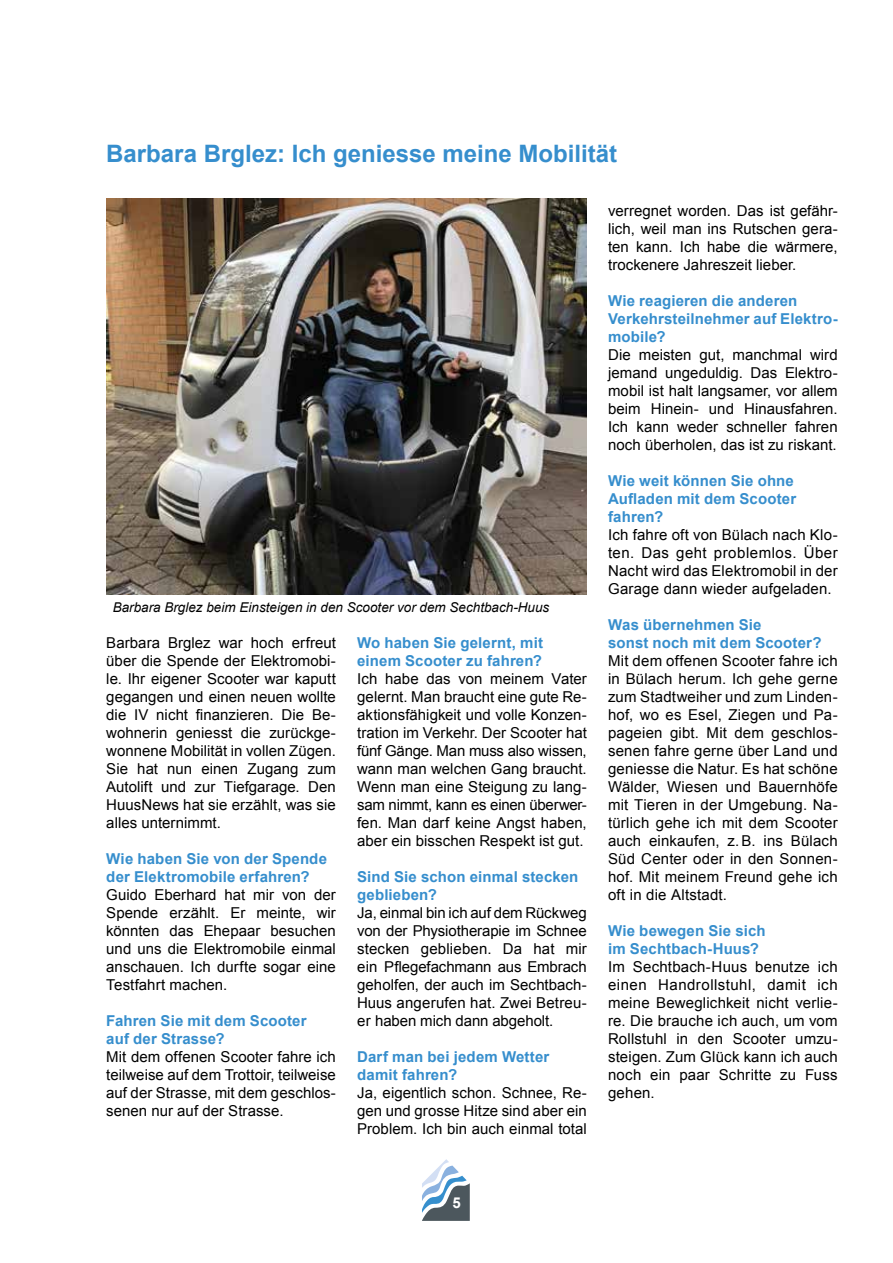
<style>
.page{position:relative;width:893px;height:1263px;background:#fff}
.page>*{position:absolute;margin:0;border:0;box-sizing:border-box;transform-origin:0 0}
.t1{font:700 24px "Arial";color:#368ecd}
.t2{font:15px/18px "Arial";letter-spacing:.005em;color:#000;text-align:justify}
.t3{font:700 15px/18px "Arial";letter-spacing:.01em;color:#368ecd}
.t4{font:700 15px "Arial";color:#fff}
.t5{font:italic 13.5px "Arial";color:#000}
</style>
<div class="page">
<svg style="left:422px;top:1159px;width:48px;height:62px"></svg>
<img style="left:106px;top:198px;width:481px;height:396px">
<h1 class="t1" style="left:106px;top:138px;width:512px">Barbara Brglez: Ich geniesse meine Mobilität</h1>
<p class="t5" style="left:113px;top:599px;width:438px">Barbara Brglez beim Einsteigen in den Scooter vor dem Sechtbach-Huus</p>
<p class="t2" style="left:106px;top:634px;width:231px">Barbara Brglez war hoch erfreut über die Spende der Elektromobi&shy;le. Ihr eigener Scooter war kaputt gegangen und einen neuen wollte die IV nicht finanzieren. Die Be&shy;wohnerin geniesst die zurückge&shy;wonnene Mobilität in vollen Zügen.<br>Sie hat nun einen Zugang zum Autolift und zur Tiefgarage. Den HuusNews hat sie erzählt, was sie alles unternimmt.</p>
<p class="t3" style="left:106px;top:850px;width:222px">Wie haben Sie von der Spende der Elektromobile erfahren?</p>
<p class="t2" style="left:106px;top:886px;width:231px">Guido Eberhard hat mir von der Spende erzählt. Er meinte, wir könnten das Ehepaar besuchen und uns die Elektromobile einmal anschauen. Ich durfte sogar eine Testfahrt machen.</p>
<p class="t3" style="left:106px;top:1012px;width:202px">Fahren Sie mit dem Scooter auf der Strasse?</p>
<p class="t2" style="left:106px;top:1048px;width:231px">Mit dem offenen Scooter fahre ich teilweise auf dem Trottoir, teilweise auf der Strasse, mit dem geschlos&shy;senen nur auf der Strasse.</p>
<p class="t3" style="left:357px;top:634px;width:187px">Wo haben Sie gelernt, mit einem Scooter zu fahren?</p>
<p class="t2" style="left:357px;top:670px;width:231px">Ich habe das von meinem Vater gelernt. Man braucht eine gute Re&shy;aktionsfähigkeit und volle Konzen&shy;tration im Verkehr. Der Scooter hat fünf Gänge. Man muss also wissen, wann man welchen Gang braucht.<br>Wenn man eine Steigung zu lang&shy;sam nimmt, kann es einen überwer&shy;fen. Man darf keine Angst haben, aber ein bisschen Respekt ist gut.</p>
<p class="t3" style="left:357px;top:868px;width:223px">Sind Sie schon einmal stecken geblieben?</p>
<p class="t2" style="left:357px;top:904px;width:231px">Ja, einmal bin ich auf dem Rückweg von der Physiotherapie im Schnee stecken geblieben. Da hat mir ein Pflegefachmann aus Embrach geholfen, der auch im Sechtbach-Huus angerufen hat. Zwei Betreu&shy;er haben mich dann abgeholt.</p>
<p class="t3" style="left:357px;top:1048px;width:194px">Darf man bei jedem Wetter damit fahren?</p>
<p class="t2" style="left:357px;top:1084px;width:231px">Ja, eigentlich schon. Schnee, Re&shy;gen und grosse Hitze sind aber ein Problem. Ich bin auch einmal total</p>
<p class="t2" style="left:608px;top:202px;width:231px">verregnet worden. Das ist gefähr&shy;lich, weil man ins Rutschen gera&shy;ten kann. Ich habe die wärmere, trockenere Jahreszeit lieber.</p>
<p class="t3" style="left:608px;top:292px;width:231px">Wie reagieren die anderen<br>Verkehrsteilnehmer auf Elektro&shy;mobile?</p>
<p class="t2" style="left:608px;top:346px;width:231px">Die meisten gut, manchmal wird jemand ungeduldig. Das Elektro&shy;mobil ist halt langsamer, vor allem beim Hinein- und Hinausfahren.<br>Ich kann weder schneller fahren noch überholen, das ist zu riskant.</p>
<p class="t3" style="left:608px;top:472px;width:190px">Wie weit können Sie ohne<br>Aufladen mit dem Scooter fahren?</p>
<p class="t2" style="left:608px;top:526px;width:231px">Ich fahre oft von Bülach nach Klo&shy;ten. Das geht problemlos. Über Nacht wird das Elektromobil in der Garage dann wieder aufgeladen.</p>
<p class="t3" style="left:608px;top:616px;width:215px">Was übernehmen Sie<br>sonst noch mit dem Scooter?</p>
<p class="t2" style="left:608px;top:652px;width:231px">Mit dem offenen Scooter fahre ich in Bülach herum. Ich gehe gerne zum Stadtweiher und zum Linden&shy;hof, wo es Esel, Ziegen und Pa&shy;pageien gibt. Mit dem geschlos&shy;senen fahre gerne über Land und geniesse die Natur. Es hat schöne Wälder, Wiesen und Bauernhöfe mit Tieren in der Umgebung. Na&shy;türlich gehe ich mit dem Scooter auch einkaufen, z.B. ins Bülach Süd Center oder in den Sonnen&shy;hof. Mit meinem Freund gehe ich oft in die Altstadt.</p>
<p class="t3" style="left:608px;top:922px;width:159px">Wie bewegen Sie sich im Sechtbach-Huus?</p>
<p class="t2" style="left:608px;top:958px;width:231px">Im Sechtbach-Huus benutze ich einen Handrollstuhl, damit ich meine Beweglichkeit nicht verlie&shy;re. Die brauche ich auch, um vom Rollstuhl in den Scooter umzu&shy;steigen. Zum Glück kann ich auch noch ein paar Schritte zu Fuss gehen.</p>
<p class="t4" style="left:453px;top:1192px;width:10px">5</p>
</div>
